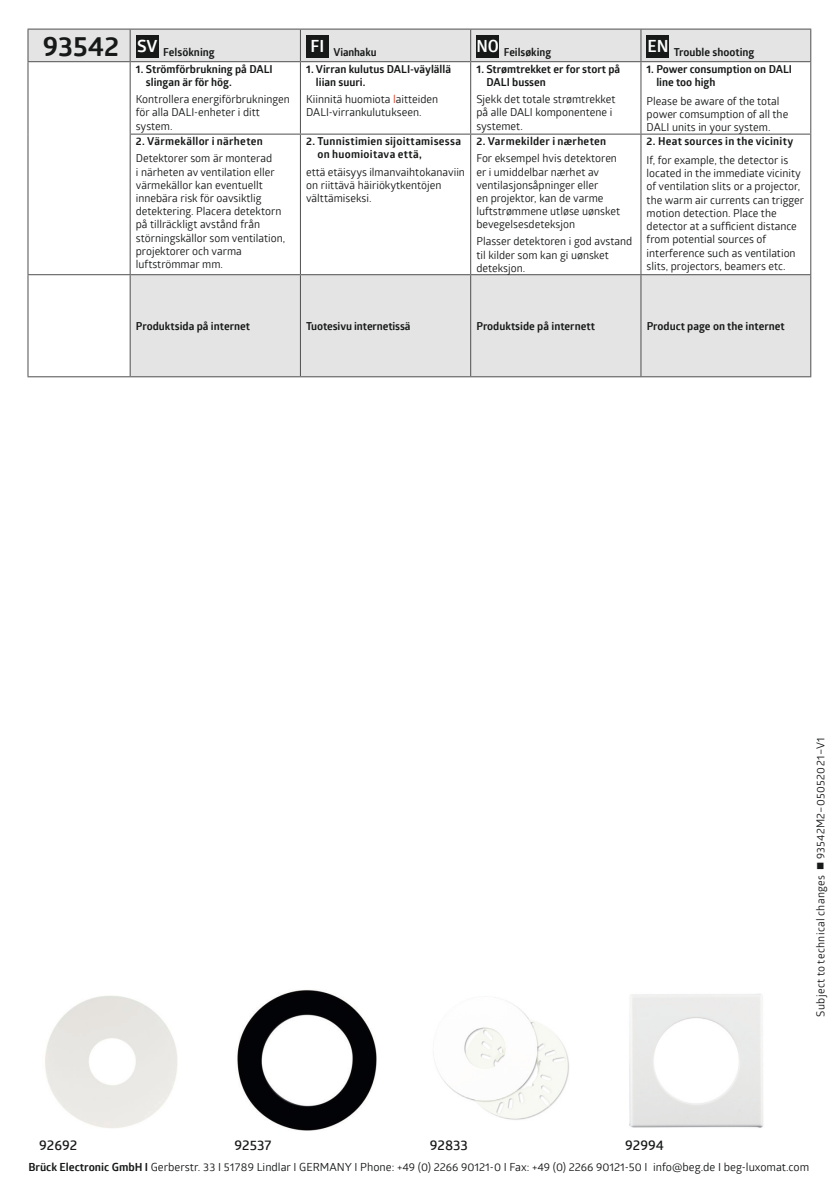
<style>
.page{position:relative;width:840px;height:1191px;background:#fff}
.page>*{position:absolute;margin:0;border:0;box-sizing:border-box;transform-origin:0 0}
.t1{font:600 14px "Glober";color:#171818}
.t2{font:11.2px "Glober";color:#171818}
.t3{font:11px/13.2px "Glober";color:#171818}
.t4{font:700 11px/13.2px "Glober";color:#171818}
.t5{font:700 11px/13.2px "Glober";letter-spacing:.025em;color:#171818}
.t6{font:11px "Glober";letter-spacing:.025em;color:#171818}
.s1{font-size:28px}
.s2{color:#e13115}
.s3{font-weight:700}
</style>
<div class="page">
<svg style="left:28px;top:30px;width:781px;height:346px"></svg>
<hr style="left:130px;top:61px;width:170px;height:1px;background:#504f4f">
<hr style="left:130px;top:62px;width:1px;height:72px;background:#504f4f">
<hr style="left:300px;top:61px;width:170px;height:1px;background:#504f4f">
<hr style="left:300px;top:62px;width:1px;height:72px;background:#504f4f">
<hr style="left:470px;top:61px;width:170px;height:1px;background:#504f4f">
<hr style="left:470px;top:62px;width:1px;height:72px;background:#504f4f">
<hr style="left:640px;top:61px;width:170px;height:1px;background:#504f4f">
<hr style="left:640px;top:62px;width:1px;height:72px;background:#504f4f">
<hr style="left:809px;top:62px;width:1px;height:72px;background:#504f4f">
<hr style="left:130px;top:134px;width:170px;height:1px;background:#504f4f">
<hr style="left:130px;top:135px;width:1px;height:139px;background:#504f4f">
<hr style="left:300px;top:134px;width:170px;height:1px;background:#504f4f">
<hr style="left:300px;top:135px;width:1px;height:139px;background:#504f4f">
<hr style="left:470px;top:134px;width:170px;height:1px;background:#504f4f">
<hr style="left:470px;top:135px;width:1px;height:139px;background:#504f4f">
<hr style="left:640px;top:134px;width:170px;height:1px;background:#504f4f">
<hr style="left:640px;top:135px;width:1px;height:139px;background:#504f4f">
<hr style="left:809px;top:135px;width:1px;height:139px;background:#504f4f">
<hr style="left:130px;top:274px;width:170px;height:1px;background:#504f4f">
<hr style="left:300px;top:274px;width:170px;height:1px;background:#504f4f">
<hr style="left:470px;top:274px;width:170px;height:1px;background:#504f4f">
<hr style="left:640px;top:274px;width:170px;height:1px;background:#504f4f">
<hr style="left:27px;top:29px;width:103px;height:1px;background:#504f4f">
<hr style="left:27px;top:30px;width:1px;height:31px;background:#504f4f">
<hr style="left:130px;top:29px;width:170px;height:1px;background:#504f4f">
<hr style="left:130px;top:30px;width:1px;height:31px;background:#504f4f">
<hr style="left:300px;top:29px;width:170px;height:1px;background:#504f4f">
<hr style="left:300px;top:30px;width:1px;height:31px;background:#504f4f">
<hr style="left:470px;top:29px;width:170px;height:1px;background:#504f4f">
<hr style="left:470px;top:30px;width:1px;height:31px;background:#504f4f">
<hr style="left:640px;top:29px;width:170px;height:1px;background:#504f4f">
<hr style="left:640px;top:30px;width:1px;height:31px;background:#504f4f">
<hr style="left:809px;top:30px;width:1px;height:31px;background:#504f4f">
<hr style="left:130px;top:275px;width:1px;height:101px;background:#504f4f">
<hr style="left:300px;top:275px;width:1px;height:101px;background:#504f4f">
<hr style="left:470px;top:275px;width:1px;height:101px;background:#504f4f">
<hr style="left:640px;top:275px;width:1px;height:101px;background:#504f4f">
<hr style="left:809px;top:275px;width:1px;height:101px;background:#504f4f">
<hr style="left:130px;top:376px;width:170px;height:1px;background:#504f4f">
<hr style="left:300px;top:376px;width:170px;height:1px;background:#504f4f">
<hr style="left:470px;top:376px;width:170px;height:1px;background:#504f4f">
<hr style="left:640px;top:376px;width:170px;height:1px;background:#504f4f">
<hr style="left:27px;top:61px;width:103px;height:1px;background:#504f4f">
<hr style="left:27px;top:62px;width:1px;height:72px;background:#504f4f">
<hr style="left:27px;top:134px;width:1px;height:140px;background:#504f4f">
<hr style="left:27px;top:274px;width:103px;height:1px;background:#504f4f">
<hr style="left:27px;top:275px;width:1px;height:101px;background:#504f4f">
<hr style="left:27px;top:376px;width:103px;height:1px;background:#504f4f">
<div style="left:136px;top:35px;width:22px;height:22px;background:#171818"></div>
<div style="left:306px;top:35px;width:22px;height:22px;background:#171818"></div>
<div style="left:476px;top:35px;width:23px;height:22px;background:#171818"></div>
<div style="left:646px;top:35px;width:23px;height:22px;background:#171818"></div>
<img style="left:45px;top:995px;width:133px;height:133px">
<img style="left:237px;top:990px;width:139px;height:141px">
<img style="left:435px;top:1001px;width:134px;height:119px">
<img style="left:629px;top:993px;width:135px;height:135px">
<p class="t4" style="left:43px;top:45px;width:173px"><span class="s1">93542</span> <sup>SV</sup> Felsökning</p>
<p class="t4" style="left:310px;top:45px;width:67px"><sup>FI</sup> Vianhaku</p>
<p class="t4" style="left:476px;top:45px;width:76px"><sup>NO</sup> Feilsøking</p>
<p class="t4" style="left:647px;top:45px;width:108px"><sup>EN</sup> Trouble shooting</p>
<p class="t4" style="left:146px;top:62px;width:128px;text-indent:-10px">1. Strömförbrukning på DALI slingan är för hög.</p>
<p class="t3" style="left:136px;top:92px;width:155px">Kontrollera energiförbrukningen för alla DALI-enheter i ditt system.</p>
<p class="t4" style="left:486px;top:62px;width:135px;text-indent:-10px">1. Strømtrekket er for stort på<br>DALI bussen</p>
<p class="t3" style="left:476px;top:92px;width:141px">Sjekk det totale strømtrekket på alle DALI komponentene i systemet.</p>
<p class="t4" style="left:316px;top:62px;width:136px;text-indent:-10px">1. Virran kulutus DALI-väylällä liian suuri.</p>
<p class="t3" style="left:306px;top:92px;width:134px">Kiinnitä huomiota <span class="s2">l</span>aitteiden<br>DALI-virrankulutukseen.</p>
<p class="t4" style="left:656px;top:62px;width:137px;text-indent:-10px">1. Power consumption on DALI line too high</p>
<p class="t3" style="left:646px;top:94px;width:143px">Please be aware of the total power comsumption of all the<br>DALI units in your system.</p>
<p class="t5" style="left:136px;top:134px;width:128px">2. Värmekällor i närheten</p>
<p class="t3" style="left:136px;top:151px;width:151px">Detektorer som är monterad<br>i närheten av ventilation eller värmekällor kan eventuellt innebära risk för oavsiktlig detektering. Placera detektorn på tillräckligt avstånd från störningskällor som ventilation, projektorer och varma luftströmmar mm.</p>
<p class="t5" style="left:317px;top:134px;width:145px;text-indent:-11px">2. Tunnistimien sijoittamisessa on huomioitava että,</p>
<p class="t3" style="left:306px;top:164px;width:160px">että etäisyys ilmanvaihtokanaviin on riittävä häiriökytkentöjen välttämiseksi.</p>
<p class="t5" style="left:476px;top:134px;width:131px">2. Varmekilder i nærheten</p>
<p class="t3" style="left:476px;top:151px;width:145px">For eksempel hvis detektoren er i umiddelbar nærhet av ventilasjonsåpninger eller<br>en projektor, kan de varme luftstrømmene utløse uønsket bevegelsesdeteksjon</p>
<p class="t3" style="left:476px;top:234px;width:157px">Plasser detektoren i god avstand til kilder som kan gi uønsket deteksjon.</p>
<p class="t5" style="left:646px;top:134px;width:148px">2. Heat sources in the vicinity</p>
<p class="t3" style="left:646px;top:153px;width:159px">If, for example, the detector is located in the immediate vicinity of ventilation slits or a projector, the warm air currents can trigger motion detection. Place the detector at a sufficient distance from potential sources of interference such as ventilation slits, projectors, beamers etc.</p>
<p class="t4" style="left:136px;top:319px;width:116px">Produktsida på internet</p>
<p class="t4" style="left:306px;top:319px;width:106px">Tuotesivu internetissä</p>
<p class="t4" style="left:476px;top:319px;width:120px">Produktside på internett</p>
<p class="t4" style="left:646px;top:319px;width:139px">Product page on the internet</p>
<p class="t1" style="left:39px;top:1135px;width:40px">92692</p>
<p class="t1" style="left:234px;top:1135px;width:38px">92537</p>
<p class="t1" style="left:429px;top:1135px;width:40px">92833</p>
<p class="t1" style="left:624px;top:1135px;width:40px">92994</p>
<p class="t6" style="left:812px;top:1016px;width:281px;rotate:-90deg">Subject to technical changes ■ 93542M2–05052021–V1</p>
<p class="t2" style="left:28px;top:1159px;width:782px"><span class="s3">Brück Electronic GmbH I</span> Gerberstr. 33 I 51789 Lindlar I GERMANY I Phone: +49 (0) 2266 90121-0 I Fax: +49 (0) 2266 90121-50 I info@beg.de I beg-luxomat.com</p>
</div>
